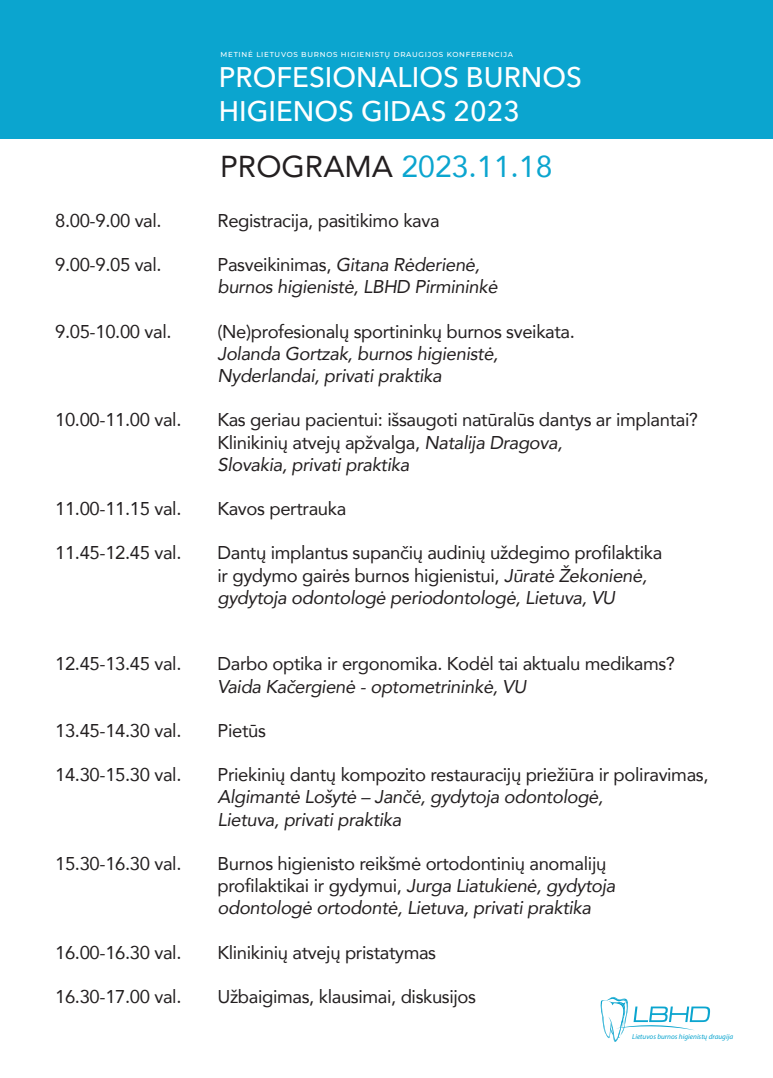
<style>
.page{position:relative;width:773px;height:1078px;background:#fff}
.page>*{position:absolute;margin:0;border:0;box-sizing:border-box;transform-origin:0 0}
.t1{font:30.25px "Avenir";color:#0ba5cf}
.t2{font:500 28px/33.8px "Avenir Next LT Pro";color:#fff}
.t3{font:18.5px/22.2px "Avenir";letter-spacing:-.02em;color:#231f20}
.t4{font:italic 18.5px/22.2px "Avenir";letter-spacing:-.02em;color:#231f20}
.t5{font:500 7.25px "Montserrat";letter-spacing:.1em;color:#fff}
.t6{font:italic 7.25px "Myriad Pro";color:#0ba5cf}
.s1{color:#231f20}
.s2{font-style:normal}
.s3{font-style:italic}
</style>
<div class="page">
<div style="left:0;top:0;width:772px;height:139px;background:#0ba5cf"></div>
<svg style="left:600px;top:996px;width:110px;height:46px"></svg>
<p class="t5" style="left:220px;top:49px;width:294px">METINĖ LIETUVOS BURNOS HIGIENISTŲ DRAUGIJOS KONFERENCIJA</p>
<h2 class="t2" style="left:219px;top:61px;width:364px">PROFESIONALIOS BURNOS<br>HIGIENOS GIDAS 2023</h2>
<h1 class="t1" style="left:220px;top:142px;width:334px"><span class="s1">PROGRAMA</span> 2023.11.18</h1>
<p class="t3" style="left:55px;top:208px;width:108px">8.00-9.00 val.</p>
<p class="t3" style="left:217px;top:208px;width:223px">Registracija, pasitikimo kava</p>
<p class="t3" style="left:55px;top:253px;width:108px">9.00-9.05 val.</p>
<p class="t4" style="left:217px;top:253px;width:282px"><span class="s2">Pasveikinimas,</span> Gitana Rėderienė, burnos higienistė, LBHD Pirmininkė</p>
<p class="t3" style="left:55px;top:319px;width:118px">9.05-10.00 val.</p>
<p class="t3" style="left:217px;top:319px;width:359px">(Ne)profesionalų sportininkų burnos sveikata.</p>
<p class="t4" style="left:217px;top:342px;width:282px">Jolanda Gortzak, burnos higienistė,<br>Nyderlandai, privati praktika</p>
<p class="t3" style="left:55px;top:408px;width:128px">10.00-11.00 val.</p>
<p class="t3" style="left:217px;top:408px;width:482px">Kas geriau pacientui: išsaugoti natūralūs dantys ar implantai?<br>Klinikinių atvejų apžvalga, <span class="s3">Natalija Dragova,<br>Slovakia, privati praktika</span></p>
<p class="t3" style="left:55px;top:497px;width:128px">11.00-11.15 val.</p>
<p class="t3" style="left:217px;top:497px;width:130px">Kavos pertrauka</p>
<p class="t3" style="left:55px;top:541px;width:128px">11.45-12.45 val.</p>
<p class="t3" style="left:217px;top:541px;width:446px">Dantų implantus supančių audinių uždegimo profilaktika ir gydymo gairės burnos higienistui, <span class="s3">Jūratė Žekonienė, gydytoja odontologė periodontologė, Lietuva, VU</span></p>
<p class="t3" style="left:55px;top:652px;width:128px">12.45-13.45 val.</p>
<p class="t3" style="left:217px;top:652px;width:459px">Darbo optika ir ergonomika. Kodėl tai aktualu medikams?</p>
<p class="t4" style="left:217px;top:674px;width:310px">Vaida Kačergienė - optometrininkė, VU</p>
<p class="t3" style="left:55px;top:718px;width:128px">13.45-14.30 val.</p>
<p class="t3" style="left:217px;top:718px;width:50px">Pietūs</p>
<p class="t3" style="left:55px;top:763px;width:128px">14.30-15.30 val.</p>
<p class="t3" style="left:217px;top:763px;width:492px">Priekinių dantų kompozito restauracijų priežiūra ir poliravimas,</p>
<p class="t4" style="left:217px;top:785px;width:387px">Algimantė Lošytė – Jančė, gydytoja odontologė,<br>Lietuva, privati praktika</p>
<p class="t3" style="left:55px;top:851px;width:128px">15.30-16.30 val.</p>
<p class="t3" style="left:217px;top:851px;width:399px">Burnos higienisto reikšmė ortodontinių anomalijų profilaktikai ir gydymui, <span class="s3">Jurga Liatukienė, gydytoja odontologė ortodontė, Lietuva, privati praktika</span></p>
<p class="t3" style="left:55px;top:940px;width:128px">16.00-16.30 val.</p>
<p class="t3" style="left:217px;top:940px;width:220px">Klinikinių atvejų pristatymas</p>
<p class="t3" style="left:55px;top:984px;width:128px">16.30-17.00 val.</p>
<p class="t3" style="left:217px;top:984px;width:260px">Užbaigimas, klausimai, diskusijos</p>
<p class="t6" style="left:632px;top:1031px;width:102px">Lietuvos burnos higienistų draugija</p>
</div>
